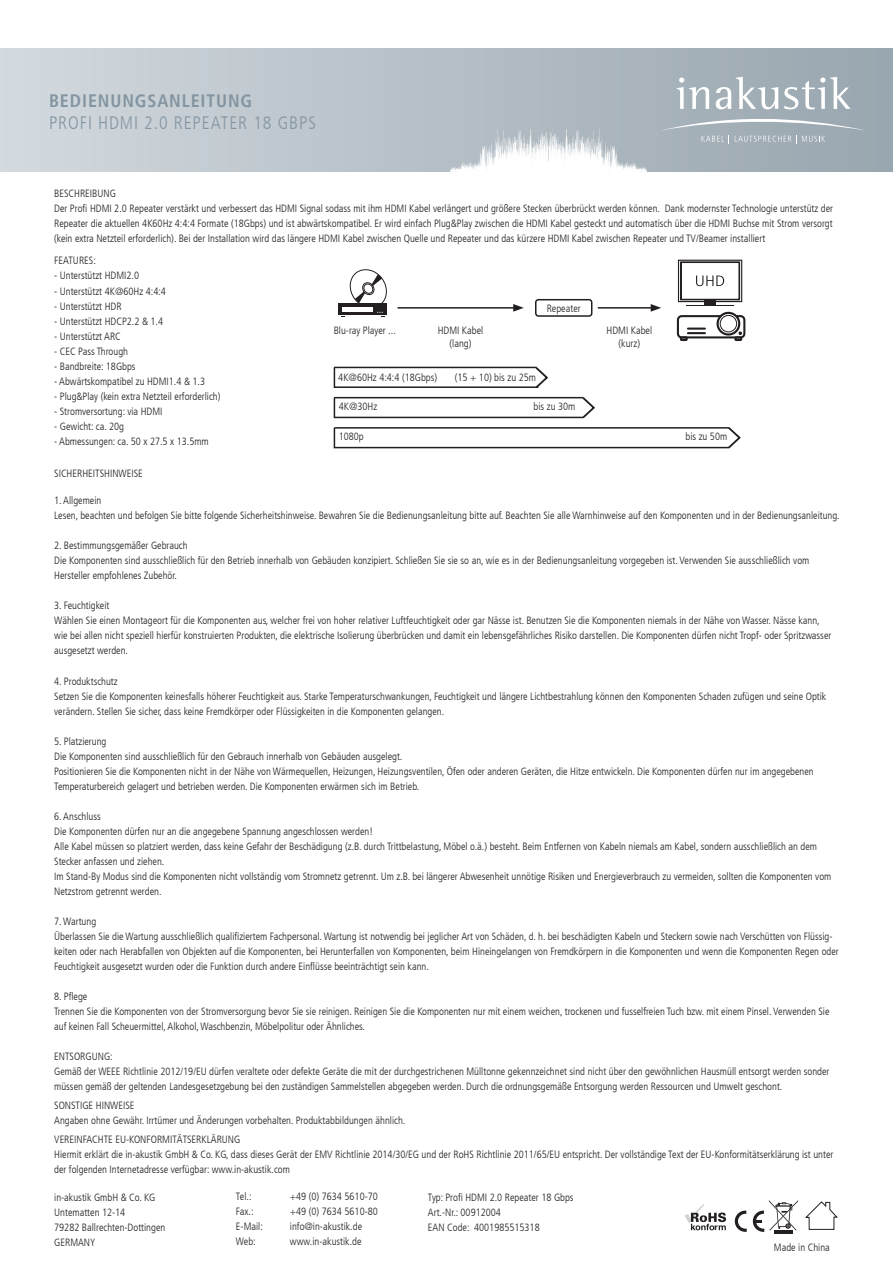
<style>
.page{position:relative;width:893px;height:1263px;background:#fff}
.page>*{position:absolute;margin:0;border:0;box-sizing:border-box;transform-origin:0 0}
.t1{font:300 condensed 18px "Frutiger LT";letter-spacing:.05em;color:#8495a1}
.t2{font:700 condensed 18px "Frutiger LT";letter-spacing:.05em;color:#8495a1}
.t3{font:300 condensed 10.5px/15px "Frutiger LT";color:#231f20}
.t4{font:700 condensed 8.85px "Frutiger LT";color:#231f20;scale:1.31 1}
</style>
<div class="page">
<div style="left:1px;top:49px;width:891px;height:122px;background:linear-gradient(to right,#d2d9de,#98a5ae)"></div>
<svg style="left:677px;top:77px;width:32px;height:32px"></svg>
<svg style="left:716px;top:77px;width:62px;height:32px"></svg>
<svg style="left:784px;top:77px;width:66px;height:32px"></svg>
<svg style="left:660px;top:115px;width:207px;height:29px;background:#a9b4bb"></svg>
<svg style="left:450px;top:129px;width:197px;height:43px"></svg>
<svg style="left:735px;top:1210px;width:12px;height:22px"></svg>
<svg style="left:753px;top:1200px;width:45px;height:32px"></svg>
<hr style="left:774px;top:1230px;width:19px;height:4px;background:#231f20">
<svg style="left:685px;top:1204px;width:41px;height:26px"></svg>
<div style="left:678px;top:260px;width:64px;height:42px;border:1px solid #231f20"></div>
<hr style="left:704px;top:301px;width:12px;height:4px;background:#231f20">
<hr style="left:686px;top:305px;width:48px;height:1px;background:#231f20">
<svg style="left:679px;top:261px;width:62px;height:40px"></svg>
<div style="left:716px;top:312px;width:24px;height:24px;border:2px solid #231f20;border-radius:50%"></div>
<div style="left:734px;top:336px;width:8px;height:5px;border:2px solid #231f20"></div>
<div style="left:680px;top:336px;width:8px;height:5px;border:2px solid #231f20"></div>
<svg style="left:677px;top:314px;width:68px;height:25px"></svg>
<div style="left:535px;top:299px;width:57px;height:18px;border:2px solid #231f20;border-radius:3px"></div>
<div style="left:338px;top:303px;width:49px;height:12px;background:#231f20"></div>
<svg style="left:341px;top:269px;width:46px;height:48px"></svg>
<hr style="left:398px;top:307px;width:118px;height:2px;background:#231f20">
<svg style="left:513px;top:304px;width:11px;height:8px"></svg>
<hr style="left:598px;top:307px;width:55px;height:2px;background:#231f20">
<svg style="left:651px;top:304px;width:10px;height:8px"></svg>
<svg style="left:333px;top:366px;width:408px;height:83px"></svg>
<svg style="left:805px;top:1201px;width:33px;height:29px"></svg>
<h1 class="t2" style="left:49px;top:90px;width:205px">BEDIENUNGSANLEITUNG</h1>
<h1 class="t1" style="left:49px;top:112px;width:269px">PROFI HDMI 2.0 REPEATER 18 GBPS</h1>
<p class="t3" style="left:54px;top:186px;width:780px">BESCHREIBUNG<br>Der Profi HDMI 2.0 Repeater verstärkt und verbessert das HDMI Signal sodass mit ihm HDMI Kabel verlängert und größere Stecken überbrückt werden können. Dank modernster Technologie unterstütz der Repeater die aktuellen 4K60Hz 4:4:4 Formate (18Gbps) und ist abwärtskompatibel. Er wird einfach Plug&amp;Play zwischen die HDMI Kabel gesteckt und automatisch über die HDMI Buchse mit Strom versorgt (kein extra Netzteil erforderlich). Bei der Installation wird das längere HDMI Kabel zwischen Quelle und Repeater und das kürzere HDMI Kabel zwischen Repeater und TV/Beamer installiert</p>
<p class="t3" style="left:54px;top:253px;width:43px">FEATURES:</p>
<p class="t3" style="left:54px;top:268px;width:86px">- Unterstützt HDMI2.0</p>
<p class="t3" style="left:54px;top:283px;width:113px">- Unterstützt 4K@60Hz 4:4:4</p>
<p class="t3" style="left:54px;top:298px;width:69px">- Unterstützt HDR</p>
<p class="t3" style="left:54px;top:313px;width:110px">- Unterstützt HDCP2.2 &amp; 1.4</p>
<p class="t3" style="left:54px;top:328px;width:68px">- Unterstützt ARC</p>
<p class="t3" style="left:54px;top:343px;width:75px">- CEC Pass Through</p>
<p class="t3" style="left:54px;top:359px;width:83px">- Bandbreite: 18Gbps</p>
<p class="t3" style="left:54px;top:374px;width:152px">- Abwärtskompatibel zu HDMI1.4 &amp; 1.3</p>
<p class="t3" style="left:54px;top:389px;width:168px">- Plug&amp;Play (kein extra Netzteil erforderlich)</p>
<p class="t3" style="left:54px;top:404px;width:110px">- Stromversortung: via HDMI</p>
<p class="t3" style="left:54px;top:419px;width:71px">- Gewicht: ca. 20g</p>
<p class="t3" style="left:54px;top:434px;width:156px">- Abmessungen: ca. 50 x 27.5 x 13.5mm</p>
<p class="t3" style="left:547px;top:301px;width:36px">Repeater</p>
<p class="t3" style="left:334px;top:323px;width:64px">Blu-ray Player ...</p>
<p class="t3" style="left:438px;top:324px;width:47px;line-height:12.6px;text-align:center">HDMI Kabel (lang)</p>
<p class="t3" style="left:606px;top:324px;width:47px;line-height:12.6px;text-align:center">HDMI Kabel (kurz)</p>
<p class="t3" style="left:338px;top:370px;width:100px">4K@60Hz 4:4:4 (18Gbps)</p>
<p class="t3" style="left:455px;top:370px;width:83px">(15 + 10) bis zu 25m</p>
<p class="t3" style="left:339px;top:399px;width:40px">4K@30Hz</p>
<p class="t3" style="left:534px;top:399px;width:43px">bis zu 30m</p>
<p class="t3" style="left:339px;top:429px;width:27px">1080p</p>
<p class="t3" style="left:685px;top:429px;width:43px">bis zu 50m</p>
<p class="t3" style="left:54px;top:466px;width:90px">SICHERHEITSHINWEISE</p>
<p class="t3" style="left:54px;top:493px;width:787px">1. Allgemein<br>Lesen, beachten und befolgen Sie bitte folgende Sicherheitshinweise. Bewahren Sie die Bedienungsanleitung bitte auf. Beachten Sie alle Warnhinweise auf den Komponenten und in der Bedienungsanleitung.</p>
<p class="t3" style="left:54px;top:538px;width:757px">2. Bestimmungsgemäßer Gebrauch<br>Die Komponenten sind ausschließlich für den Betrieb innerhalb von Gebäuden konzipiert. Schließen Sie sie so an, wie es in der Bedienungsanleitung vorgegeben ist. Verwenden Sie ausschließlich vom<br>Hersteller empfohlenes Zubehör.</p>
<p class="t3" style="left:54px;top:598px;width:779px">3. Feuchtigkeit<br>Wählen Sie einen Montageort für die Komponenten aus, welcher frei von hoher relativer Luftfeuchtigkeit oder gar Nässe ist. Benutzen Sie die Komponenten niemals in der Nähe von Wasser. Nässe kann, wie bei allen nicht speziell hierfür konstruierten Produkten, die elektrische Isolierung überbrücken und damit ein lebensgefährliches Risiko darstellen. Die Komponenten dürfen nicht Tropf- oder Spritzwasser ausgesetzt werden.</p>
<p class="t3" style="left:54px;top:673px;width:774px">4. Produktschutz<br>Setzen Sie die Komponenten keinesfalls höherer Feuchtigkeit aus. Starke Temperaturschwankungen, Feuchtigkeit und längere Lichtbestrahlung können den Komponenten Schaden zufügen und seine Optik verändern. Stellen Sie sicher, dass keine Fremdkörper oder Flüssigkeiten in die Komponenten gelangen.</p>
<p class="t3" style="left:54px;top:733px;width:761px">5. Platzierung<br>Die Komponenten sind ausschließlich für den Gebrauch innerhalb von Gebäuden ausgelegt.<br>Positionieren Sie die Komponenten nicht in der Nähe von Wärmequellen, Heizungen, Heizungsventilen, Öfen oder anderen Geräten, die Hitze entwickeln. Die Komponenten dürfen nur im angegebenen Temperaturbereich gelagert und betrieben werden. Die Komponenten erwärmen sich im Betrieb.</p>
<p class="t3" style="left:54px;top:808px;width:779px">6. Anschluss<br>Die Komponenten dürfen nur an die angegebene Spannung angeschlossen werden!<br>Alle Kabel müssen so platziert werden, dass keine Gefahr der Beschädigung (z.B. durch Trittbelastung, Möbel o.ä.) besteht. Beim Entfernen von Kabeln niemals am Kabel, sondern ausschließlich an dem Stecker anfassen und ziehen.<br>Im Stand-By Modus sind die Komponenten nicht vollständig vom Stromnetz getrennt. Um z.B. bei längerer Abwesenheit unnötige Risiken und Energieverbrauch zu vermeiden, sollten die Komponenten vom Netzstrom getrennt werden.</p>
<p class="t3" style="left:54px;top:913px;width:786px">7. Wartung<br>Überlassen Sie die Wartung ausschließlich qualifiziertem Fachpersonal. Wartung ist notwendig bei jeglicher Art von Schäden, d. h. bei beschädigten Kabeln und Steckern sowie nach Verschütten von Flüssig&shy;keiten oder nach Herabfallen von Objekten auf die Komponenten, bei Herunterfallen von Komponenten, beim Hineingelangen von Fremdkörpern in die Komponenten und wenn die Komponenten Regen oder Feuchtigkeit ausgesetzt wurden oder die Funktion durch andere Einflüsse beeinträchtigt sein kann.</p>
<p class="t3" style="left:54px;top:988px;width:777px">8. Pflege<br>Trennen Sie die Komponenten von der Stromversorgung bevor Sie sie reinigen. Reinigen Sie die Komponenten nur mit einem weichen, trockenen und fusselfreien Tuch bzw. mit einem Pinsel. Verwenden Sie auf keinen Fall Scheuermittel, Alkohol, Waschbenzin, Möbelpolitur oder Ähnliches.</p>
<p class="t3" style="left:54px;top:1048px;width:777px">ENTSORGUNG:<br>Gemäß der WEEE Richtlinie 2012/19/EU dürfen veraltete oder defekte Geräte die mit der durchgestrichenen Mülltonne gekennzeichnet sind nicht über den gewöhnlichen Hausmüll entsorgt werden sonder müssen gemäß der geltenden Landesgesetzgebung bei den zuständigen Sammelstellen abgegeben werden. Durch die ordnungsgemäße Entsorgung werden Ressourcen und Umwelt geschont.</p>
<p class="t3" style="left:54px;top:1098px;width:353px">SONSTIGE HINWEISE<br>Angaben ohne Gewähr. Irrtümer und Änderungen vorbehalten. Produktabbildungen ähnlich.</p>
<p class="t3" style="left:54px;top:1132px;width:781px">VEREINFACHTE EU-KONFORMITÄTSERKLÄRUNG<br>Hiermit erklärt die in-akustik GmbH &amp; Co. KG, dass dieses Gerät der EMV Richtlinie 2014/30/EG und der RoHS Richtlinie 2011/65/EU entspricht. Der vollständige Text der EU-Konformitätserklärung ist unter der folgenden Internetadresse verfügbar: www.in-akustik.com</p>
<p class="t3" style="left:54px;top:1190px;width:113px">in-akustik GmbH &amp; Co. KG<br>Untematten 12-14<br>79282 Ballrechten-Dottingen<br>GERMANY</p>
<p class="t3" style="left:236px;top:1189px;width:17px">Tel.:</p>
<p class="t3" style="left:290px;top:1189px;width:89px">+49 (0) 7634 5610-70</p>
<p class="t3" style="left:236px;top:1204px;width:19px">Fax.:</p>
<p class="t3" style="left:290px;top:1204px;width:89px">+49 (0) 7634 5610-80</p>
<p class="t3" style="left:236px;top:1219px;width:29px">E-Mail:</p>
<p class="t3" style="left:290px;top:1219px;width:74px">info@in-akustik.de</p>
<p class="t3" style="left:236px;top:1234px;width:21px">Web:</p>
<p class="t3" style="left:290px;top:1234px;width:73px">www.in-akustik.de</p>
<p class="t3" style="left:428px;top:1190px;width:147px">Typ: Profi HDMI 2.0 Repeater 18 Gbps<br>Art.-Nr.: 00912004<br>EAN Code: 4001985515318</p>
<p class="t4" style="left:714px;top:1222px;width:5px">r</p>
<p class="t3" style="left:774px;top:1239px;width:57px">Made in China</p>
</div>
